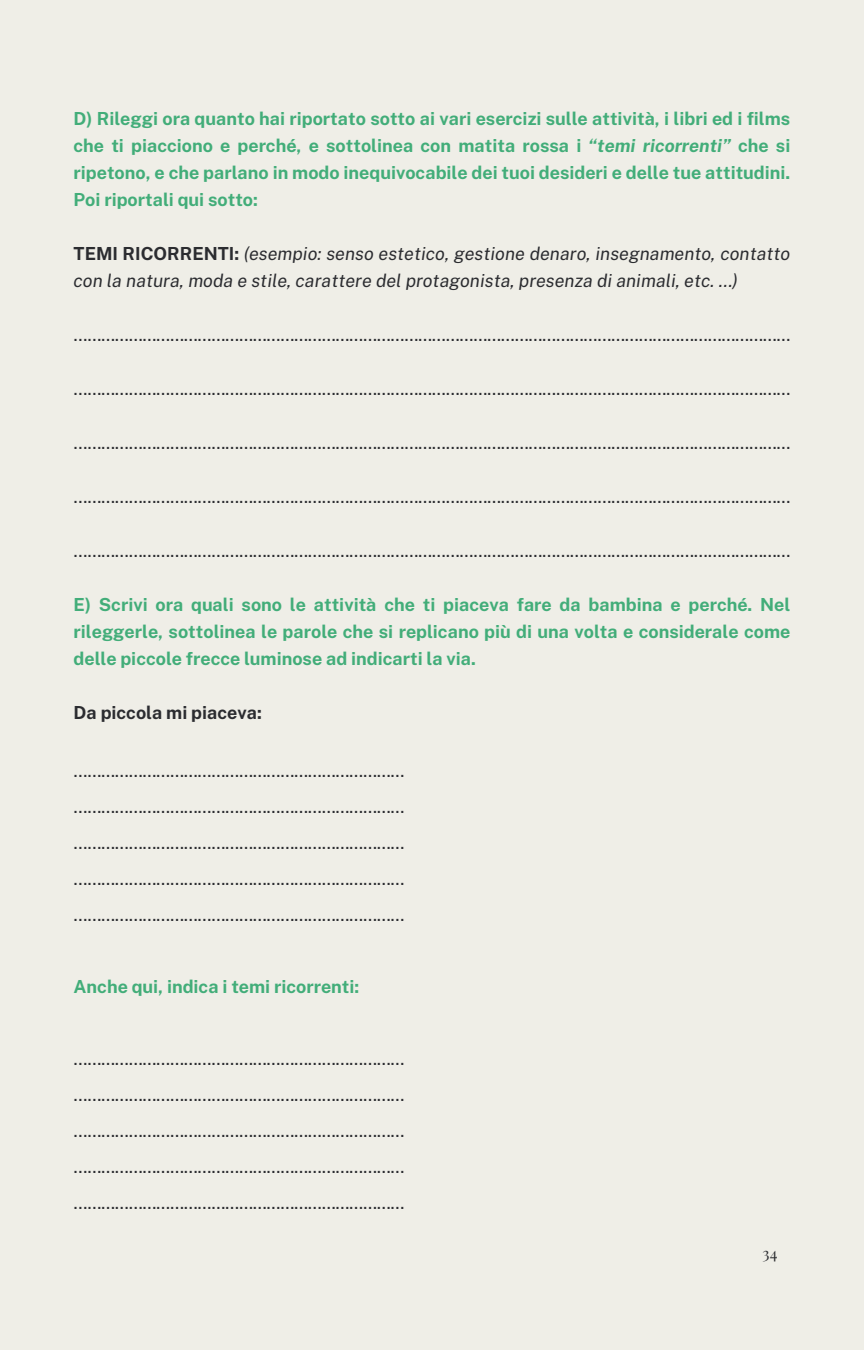
<style>
.page{position:relative;width:864px;height:1350px;background:#efeee7}
.page>*{position:absolute;margin:0;border:0;box-sizing:border-box;transform-origin:0 0}
.t1{font:18px/36px "Public Sans";color:#2b2c30;text-align:justify}
.t2{font:700 18px/27px "Public Sans";color:#42ad79;text-align:justify}
.t3{font:italic 18px/27px "Public Sans";color:#2b2c30}
.t4{font:700 18px "Public Sans";color:#2b2c30}
.t5{font:15.75px "Playfair Display";color:#2b2c30}
.s1{font-style:italic}
.s2{font-weight:700;font-style:normal}
</style>
<div class="page">
<p class="t2" style="left:74px;top:105px;width:718px">D) Rileggi ora quanto hai riportato sotto ai vari esercizi sulle attività, i libri ed i films che ti piacciono e perché, e sottolinea con matita rossa i <span class="s1">“temi ricorrenti”</span> che si ripetono, e che parlano in modo inequivocabile dei tuoi desideri e delle tue attitudini.<br>Poi riportali qui sotto:</p>
<p class="t3" style="left:74px;top:240px;width:718px"><span class="s2">TEMI RICORRENTI:</span> (esempio: senso estetico, gestione denaro, insegnamento, contatto con la natura, moda e stile, carattere del protagonista, presenza di animali, etc. …)</p>
<p class="t1" style="left:74px;top:316px;width:718px">…………………………………………………………………………………………………………………………………………</p>
<p class="t1" style="left:74px;top:370px;width:718px">…………………………………………………………………………………………………………………………………………</p>
<p class="t1" style="left:74px;top:424px;width:718px">…………………………………………………………………………………………………………………………………………</p>
<p class="t1" style="left:74px;top:478px;width:718px">…………………………………………………………………………………………………………………………………………</p>
<p class="t1" style="left:74px;top:532px;width:718px">…………………………………………………………………………………………………………………………………………</p>
<p class="t2" style="left:74px;top:591px;width:718px">E) Scrivi ora quali sono le attività che ti piaceva fare da bambina e perché. Nel rileggerle, sottolinea le parole che si replicano più di una volta e considerale come delle piccole frecce luminose ad indicarti la via.</p>
<p class="t4" style="left:74px;top:701px;width:190px">Da piccola mi piaceva:</p>
<p class="t1" style="left:74px;top:752px;width:332px">……………………………………………………………… ……………………………………………………………… ……………………………………………………………… ……………………………………………………………… ………………………………………………………………</p>
<p class="t2" style="left:74px;top:973px;width:287px">Anche qui, indica i temi ricorrenti:</p>
<p class="t1" style="left:74px;top:1040px;width:332px">……………………………………………………………… ……………………………………………………………… ……………………………………………………………… ……………………………………………………………… ………………………………………………………………</p>
<p class="t5" style="left:763px;top:1242px;width:16px">34</p>
</div>
